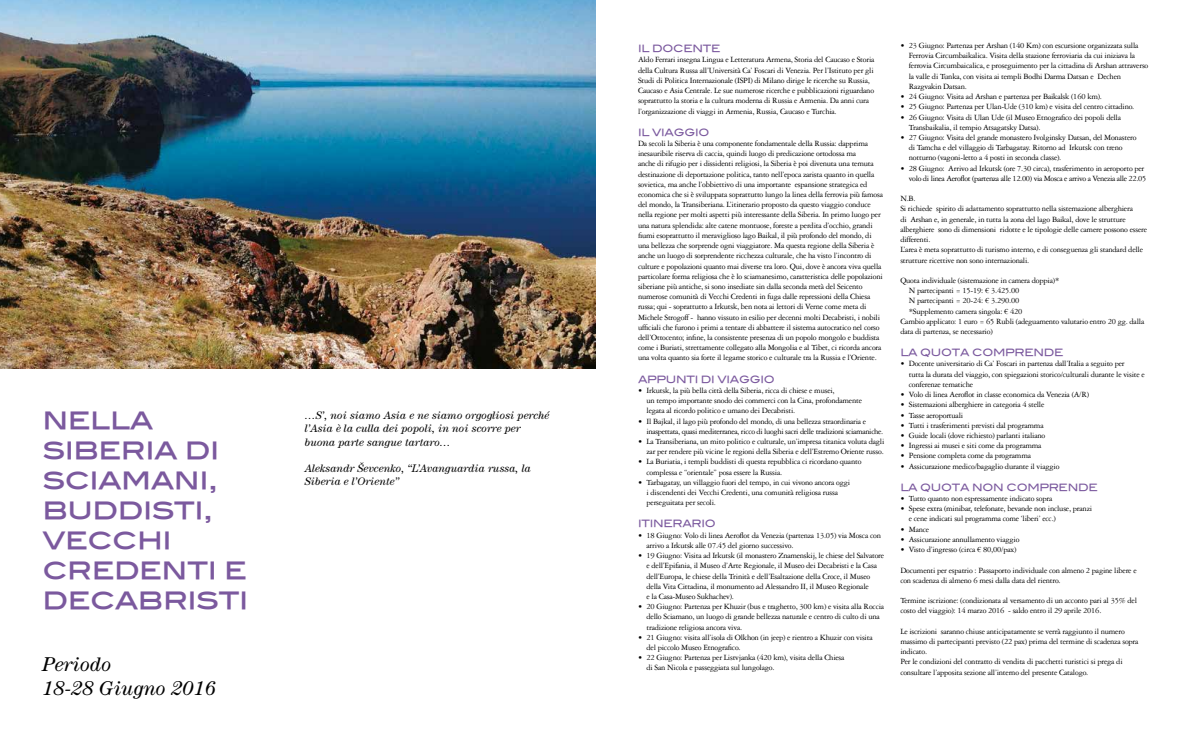
<style>
.page{position:relative;width:1191px;height:738px;background:#fff}
.page>*{position:absolute;margin:0;border:0;box-sizing:border-box;transform-origin:0 0}
.t1{font:28px/30px "Blair Md ITCTT Medium";letter-spacing:-.02em;color:#7b599e}
.t2{font:italic 20px "Century Std";color:#000}
.t3{font:italic 11px/13.2px "Century Std";color:#000}
.t4{font:10px "Blair Md ITCTT Medium";letter-spacing:-.025em;color:#7b599e}
.t5{font:8.5px/10.2px "Garamond 3 LT Std";letter-spacing:-.025em;color:#000}
</style>
<div class="page">
<img style="left:0;top:0;width:595px;height:369px">
<h1 class="t1" style="left:43px;top:400px;width:207px">nella siberia di sciamani, buddisti, vecchi credenti e decabristi</h1>
<h2 class="t2" style="left:43px;top:652px;width:70px">Periodo</h2>
<h2 class="t2" style="left:43px;top:676px;width:175px">18-28 Giugno 2016</h2>
<p class="t3" style="left:305px;top:408px;width:246px">…S’, noi siamo Asia e ne siamo orgogliosi perché l’Asia è la culla dei popoli, in noi scorre per buona parte sangue tartaro…</p>
<p class="t3" style="left:305px;top:461px;width:227px">Aleksandr Ševcenko, “L’Avanguardia russa, la<br>Siberia e l’Oriente”</p>
<p class="t4" style="left:638px;top:40px;width:84px">IL DOCENTE</p>
<p class="t5" style="left:638px;top:55px;width:238px">Aldo Ferrari insegna Lingua e Letteratura Armena, Storia del Caucaso e Storia della Cultura Russa all’Università Ca’ Foscari di Venezia. Per l’Istituto per gli Studi di Politica Internazionale (ISPI) di Milano dirige le ricerche su Russia, Caucaso e Asia Centrale. Le sue numerose ricerche e pubblicazioni riguardano soprattutto la storia e la cultura moderna di Russia e Armenia. Da anni cura l’organizzazione di viaggi in Armenia, Russia, Caucaso e Turchia.</p>
<p class="t4" style="left:638px;top:124px;width:73px">IL VIAGGIO</p>
<p class="t5" style="left:638px;top:138px;width:246px">Da secoli la Siberia è una componente fondamentale della Russia: dapprima inesauribile riserva di caccia, quindi luogo di predicazione ortodossa ma<br>anche di rifugio per i dissidenti religiosi, la Siberia è poi divenuta una temuta destinazione di deportazione politica, tanto nell’epoca zarista quanto in quella sovietica, ma anche l’obbiettivo di una importante espansione strategica ed economica che si è sviluppata soprattutto lungo la linea della ferrovia più famosa del mondo, la Transiberiana. L’itinerario proposto da questo viaggio conduce nella regione per molti aspetti più interessante della Siberia. In primo luogo per una natura splendida: alte catene montuose, foreste a perdita d’occhio, grandi fiumi esoprattutto il meraviglioso lago Baikal, il più profondo del mondo, di una bellezza che sorprende ogni viaggiatore. Ma questa regione della Siberia è anche un luogo di sorprendente ricchezza culturale, che ha visto l’incontro di culture e popolazioni quanto mai diverse tra loro. Qui, dove è ancora viva quella particolare forma religiosa che è lo sciamanesimo, caratteristica delle popolazioni siberiane più antiche, si sono insediate sin dalla seconda metà del Seicento numerose comunità di Vecchi Credenti in fuga dalle repressioni della Chiesa russa; qui - soprattutto a Irkutsk, ben nota ai lettori di Verne come meta di Michele Strogoff - hanno vissuto in esilio per decenni molti Decabristi, i nobili ufficiali che furono i primi a tentare di abbattere il sistema autocratico nel corso dell’Ottocento; infine, la consistente presenza di un popolo mongolo e buddista come i Buriati, strettamente collegato alla Mongolia e al Tibet, ci ricorda ancora una volta quanto sia forte il legame storico e culturale tra la Russia e l’Oriente.</p>
<p class="t4" style="left:638px;top:370px;width:138px">APPUNTI DI VIAGGIO</p>
<p class="t5" style="left:646px;top:385px;width:217px;text-indent:-8px">• Irkutsk, la più bella città della Siberia, ricca di chiese e musei,<br>un tempo importante snodo dei commerci con la Cina, profondamente legata al ricordo politico e umano dei Decabristi.</p>
<p class="t5" style="left:646px;top:415px;width:238px;text-indent:-8px">• Il Bajkal, il lago più profondo del mondo, di una bellezza straordinaria e inaspettata, quasi mediterranea, ricco di luoghi sacri delle tradizioni sciamaniche.</p>
<p class="t5" style="left:638px;top:436px;width:248px;text-align:right">• La Transiberiana, un mito politico e culturale, un’impresa titanica voluta dagli zar per rendere più vicine le regioni della Siberia e dell’Estremo Oriente russo.</p>
<p class="t5" style="left:646px;top:456px;width:216px;text-indent:-8px">• La Buriatia, i templi buddisti di questa repubblica ci ricordano quanto complessa e “orientale” posa essere la Russia.</p>
<p class="t5" style="left:646px;top:477px;width:205px;text-indent:-8px">• Tarbagatay, un villaggio fuori del tempo, in cui vivono ancora oggi i discendenti dei Vecchi Credenti, una comunità religiosa russa perseguitata per secoli.</p>
<p class="t4" style="left:638px;top:515px;width:79px">ITINERARIO</p>
<p class="t5" style="left:646px;top:529px;width:236px;text-indent:-8px">• 18 Giugno: Volo di linea Aeroflot da Venezia (partenza 13.05) via Mosca con arrivo a Irkutsk alle 07.45 del giorno successivo.</p>
<p class="t5" style="left:646px;top:550px;width:239px;text-indent:-8px">• 19 Giugno: Visita ad Irkutsk (il monastero Znamenskij, le chiese del Salvatore e dell’Epifania, il Museo d’Arte Regionale, il Museo dei Decabristi e la Casa dell’Europa, le chiese della Trinità e dell’Esaltazione della Croce, il Museo della Vita Cittadina, il monumento ad Alessandro II, il Museo Regionale<br>e la Casa-Museo Sukhachev).</p>
<p class="t5" style="left:646px;top:601px;width:239px;text-indent:-8px">• 20 Giugno: Partenza per Khuzir (bus e traghetto, 300 km) e visita alla Roccia dello Sciamano, un luogo di grande bellezza naturale e centro di culto di una tradizione religiosa ancora viva.</p>
<p class="t5" style="left:646px;top:631px;width:228px;text-indent:-8px">• 21 Giugno: visita all’isola di Olkhon (in jeep) e rientro a Khuzir con visita del piccolo Museo Etnografico.</p>
<p class="t5" style="left:646px;top:652px;width:199px;text-indent:-8px">• 22 Giugno: Partenza per Listvjanka (420 km), visita della Chiesa di San Nicola e passeggiata sul lungolago.</p>
<p class="t5" style="left:908px;top:40px;width:241px;text-indent:-8px">• 23 Giugno: Partenza per Arshan (140 Km) con escursione organizzata sulla Ferrovia Circumbaikalica. Visita della stazione ferroviaria da cui iniziava la ferrovia Circumbaicalica, e proseguimento per la cittadina di Arshan attraverso la valle di Tunka, con visita ai templi Bodhi Darma Datsan e Dechen Razgvakin Datsan.</p>
<p class="t5" style="left:900px;top:91px;width:203px">• 24 Giugno: Visita ad Arshan e partenza per Baikalsk (160 km).</p>
<p class="t5" style="left:900px;top:102px;width:235px">• 25 Giugno: Partenza per Ulan-Ude (310 km) e visita del centro cittadino.</p>
<p class="t5" style="left:908px;top:112px;width:214px;text-indent:-8px">• 26 Giugno: Visita di Ulan Ude (il Museo Etnografico dei popoli della<br>Transbaikalia, il tempio Atsagatsky Datsa).</p>
<p class="t5" style="left:908px;top:132px;width:229px;text-indent:-8px">• 27 Giugno: Visita del grande monastero Ivolginsky Datsan, del Monastero di Tamcha e del villaggio di Tarbagatay. Ritorno ad Irkutsk con treno notturno (vagoni-letto a 4 posti in seconda classe).</p>
<p class="t5" style="left:900px;top:163px;width:248px;text-align:right">• 28 Giugno: Arrivo ad Irkutsk (ore 7.30 circa), trasferimento in aeroporto per volo di linea Aeroflot (partenza alle 12.00) via Mosca e arrivo a Venezia alle 22.05</p>
<p class="t5" style="left:900px;top:193px;width:248px">N.B.<br>Si richiede spirito di adattamento soprattutto nella sistemazione alberghiera<br>di Arshan e, in generale, in tutta la zona del lago Baikal, dove le strutture alberghiere sono di dimensioni ridotte e le tipologie delle camere possono essere differenti.<br>L’area è meta soprattutto di turismo interno, e di conseguenza gli standard delle strutture ricettive non sono internazionali.</p>
<p class="t5" style="left:900px;top:275px;width:160px">Quota individuale (sistemazione in camera doppia)*</p>
<p class="t5" style="left:908px;top:285px;width:112px">N partecipanti = 15-19: € 3.425.00</p>
<p class="t5" style="left:908px;top:295px;width:112px">N partecipanti = 20-24: € 3.290.00</p>
<p class="t5" style="left:908px;top:306px;width:115px">*Supplemento camera singola: € 420</p>
<p class="t5" style="left:900px;top:316px;width:245px">Cambio applicato: 1 euro = 65 Rubli (adeguamento valutario entro 20 gg. dalla</p>
<p class="t5" style="left:900px;top:326px;width:94px">data di partenza, se necessario)</p>
<p class="t4" style="left:900px;top:344px;width:165px">LA QUOTA COMPRENDE</p>
<p class="t5" style="left:908px;top:358px;width:237px;text-indent:-8px">• Docente universitario di Ca’ Foscari in partenza dall’Italia a seguito per<br>tutta la durata del viaggio, con spiegazioni storico/culturali durante le visite e conferenze tematiche</p>
<p class="t5" style="left:900px;top:389px;width:190px">• Volo di linea Aeroflot in classe economica da Venezia (A/R)</p>
<p class="t5" style="left:900px;top:399px;width:145px">• Sistemazioni alberghiere in categoria 4 stelle</p>
<p class="t5" style="left:900px;top:409px;width:64px">• Tasse aeroportuali</p>
<p class="t5" style="left:900px;top:420px;width:145px">• Tutti i trasferimenti previsti dal programma</p>
<p class="t5" style="left:900px;top:430px;width:146px">• Guide locali (dove richiesto) parlanti italiano</p>
<p class="t5" style="left:900px;top:440px;width:143px">• Ingressi ai musei e siti come da programma</p>
<p class="t5" style="left:900px;top:450px;width:132px">• Pensione completa come da programma</p>
<p class="t5" style="left:900px;top:460px;width:161px">• Assicurazione medico/bagaglio durante il viaggio</p>
<p class="t4" style="left:900px;top:478px;width:199px">LA QUOTA NON COMPRENDE</p>
<p class="t5" style="left:900px;top:493px;width:154px">• Tutto quanto non espressamente indicato sopra</p>
<p class="t5" style="left:908px;top:503px;width:185px;text-indent:-8px">• Spese extra (minibar, telefonate, bevande non incluse, pranzi e cene indicati sul programma come ‘liberi’ ecc.)</p>
<p class="t5" style="left:900px;top:523px;width:30px">• Mance</p>
<p class="t5" style="left:900px;top:534px;width:121px">• Assicurazione annullamento viaggio</p>
<p class="t5" style="left:900px;top:544px;width:118px">• Visto d’ingresso (circa € 80,00/pax)</p>
<p class="t5" style="left:900px;top:564px;width:238px">Documenti per espatrio : Passaporto individuale con almeno 2 pagine libere e con scadenza di almeno 6 mesi dalla data del rientro.</p>
<p class="t5" style="left:900px;top:595px;width:238px">Termine iscrizione: (condizionata al versamento di un acconto pari al 35% del costo del viaggio): 14 marzo 2016 - saldo entro il 29 aprile 2016.</p>
<p class="t5" style="left:900px;top:625px;width:240px">Le iscrizioni saranno chiuse anticipatamente se verrà raggiunto il numero massimo di partecipanti previsto (22 pax) prima del termine di scadenza sopra indicato.<br>Per le condizioni del contratto di vendita di pacchetti turistici si prega di</p>
<p class="t5" style="left:900px;top:666px;width:189px">consultare l’apposita sezione all’interno del presente Catalogo.</p>
</div>
